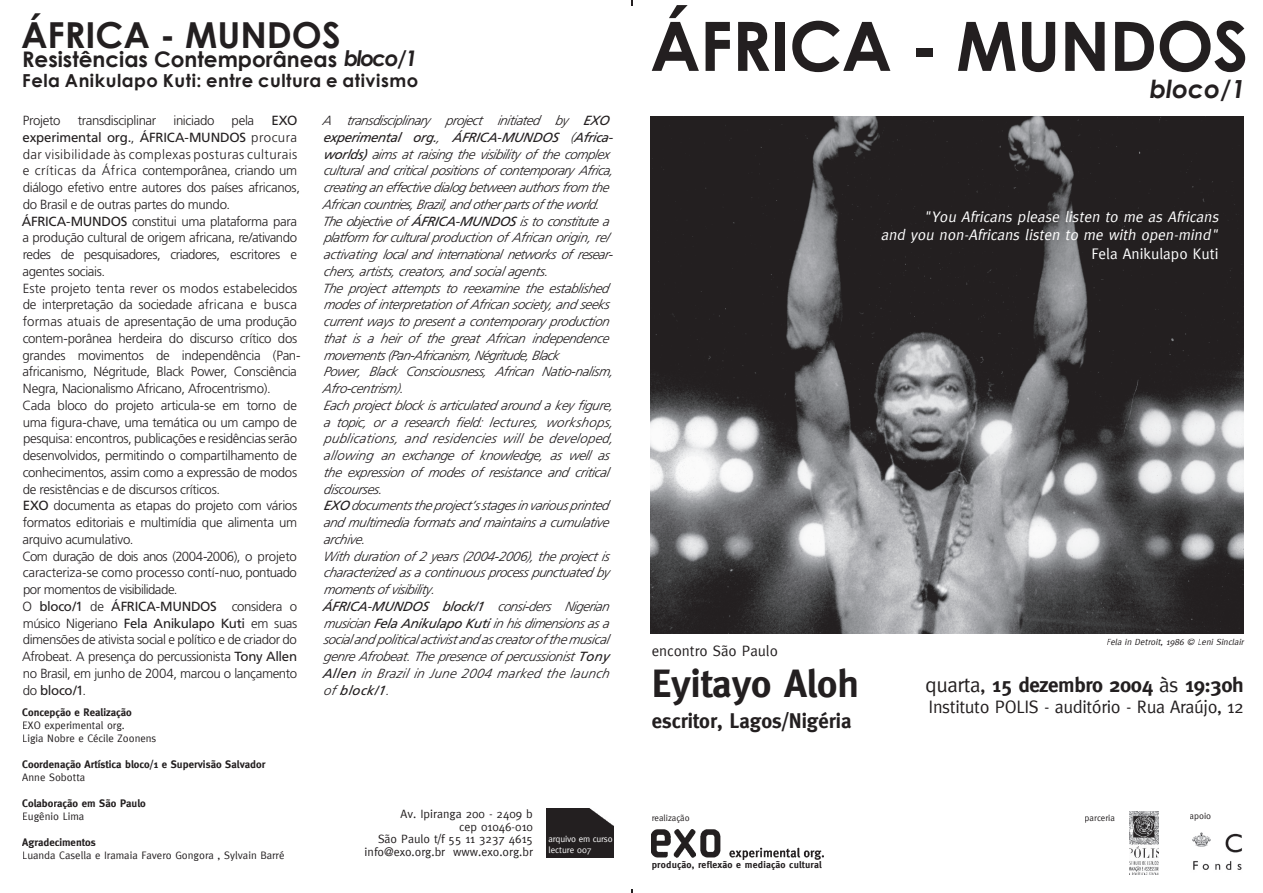
<style>
.page{position:relative;width:1263px;height:893px;background:#fff}
.page>*{position:absolute;margin:0;border:0;box-sizing:border-box;transform-origin:0 0}
.t1{font:700 68.1px "Century Gothic";letter-spacing:-.01em;color:#231f20}
.t2{font:700 39px "Meta";color:#231f20}
.t3{font:700 35.85px "Century Gothic";color:#231f20}
.t4{font:italic 700 24.9px "Century Gothic";color:#231f20}
.t5{font:700 21.45px "Century Gothic";color:#231f20}
.t6{font:700 21px "Meta";letter-spacing:-.02em;color:#231f20}
.t7{font:700 21px "Meta";color:#231f20}
.t8{font:18px "Meta";letter-spacing:-.02em;color:#231f20}
.t9{font:700 17.85px "Century Gothic";letter-spacing:.03em;color:#231f20}
.t10{font:italic 15.3px/18.3px "Meta";color:#fff;text-align:right}
.t11{font:15.3px "Meta";color:#fff}
.t12{font:15px "Meta";color:#231f20}
.t13{font:italic 300 13.2px/16.8px "Frutiger";letter-spacing:-.02em;color:#231f20}
.t14{font:300 13.2px/16.8px "Frutiger";letter-spacing:-.025em;color:#231f20}
.t15{font:12px/12.8px "Meta";color:#231f20;text-align:right}
.t16{font:10.8px/12.9px "Meta";color:#231f20}
.t17{font:700 10.8px "Meta";color:#231f20}
.t18{font:700 9.75px "Meta";letter-spacing:.02em;color:#231f20}
.t19{font:italic 9px "Meta";color:#231f20}
.t20{font:9px/10.8px "Meta";letter-spacing:-.02em;color:#fff}
.t21{font:9px "Meta";color:#231f20}
.s1{font-style:italic}
.s2{font-weight:400}
</style>
<div class="page">
<img style="left:651px;top:116px;width:593px;height:518px">
<div style="left:546px;top:809px;width:67px;height:48px;background:#231f20"></div>
<img style="left:1192px;top:832px;width:50px;height:38px">
<img style="left:652px;top:830px;width:172px;height:30px">
<svg style="left:631px;top:0;width:2px;height:6px"></svg>
<img style="left:1130px;top:812px;width:28px;height:63px">
<h3 class="t3" style="left:21px;top:13px;width:321px">ÁFRICA - MUNDOS</h3>
<h3 class="t5" style="left:22px;top:45px;width:397px">Resistências Contemporâneas <span class="s1">bloco/1</span></h3>
<h3 class="t9" style="left:22px;top:69px;width:397px">Fela Anikulapo Kuti: entre cultura e ativismo</h3>
<p class="t14" style="left:23px;top:112px;width:39px">Projeto</p>
<p class="t14" style="left:78px;top:112px;width:80px">transdisciplinar</p>
<p class="t14" style="left:173px;top:112px;width:43px">iniciado</p>
<p class="t14" style="left:232px;top:112px;width:24px">pela</p>
<p class="t14" style="left:22px;top:112px;width:280px;text-indent:250px"><span class="s2">EXO experimental org.</span>, <span class="s2">ÁFRICA-MUNDOS</span> procura dar visibilidade às complexas posturas culturais e críticas da África contemporânea, criando um diálogo efetivo entre autores dos países africanos, do Brasil e de outras partes do mundo.<br><span class="s2">ÁFRICA-MUNDOS</span> constitui uma plataforma para a produção cultural de origem africana, re/ativando redes de pesquisadores, criadores, escritores e agentes sociais.<br>Este projeto tenta rever os modos estabelecidos de interpretação da sociedade africana e busca formas atuais de apresentação de uma produção contem-porânea herdeira do discurso crítico dos grandes movimentos de independência (Pan&shy;africanismo, Négritude, Black Power, Consciência Negra, Nacionalismo Africano, Afrocentrismo).<br>Cada bloco do projeto articula-se em torno de uma figura-chave, uma temática ou um campo de pesquisa: encontros, publicações e residências serão desenvolvidos, permitindo o compartilhamento de conhecimentos, assim como a expressão de modos de resistências e de discursos críticos.<br><span class="s2">EXO</span> documenta as etapas do projeto com vários formatos editoriais e multimídia que alimenta um arquivo acumulativo.<br>Com duração de dois anos (2004-2006), o projeto caracteriza-se como processo contí-nuo, pontuado por momentos de visibilidade.<br>O <span class="s2">bloco/1</span> de <span class="s2">ÁFRICA-MUNDOS</span> considera o músico Nigeriano <span class="s2">Fela Anikulapo Kuti</span> em suas dimensões de ativista social e político e de criador do Afrobeat. A presença do percussionista <span class="s2">Tony Allen </span>no Brasil, em junho de 2004, marcou o lançamento do <span class="s2">bloco/1</span>.</p>
<p class="t13" style="left:322px;top:112px;width:295px">A transdiscip linary p roject initiated by <span class="s2">EXO exp erimental org.</span>, <span class="s2">ÁFRICA -MUNDOS</span> (<span class="s2">A frica&shy;worlds)</span> aims at raising the visibility of the comp lex cultural and critical p ositions of contemp orary A frica, creating an effective dialog between authorsfrom the A frican countries, Brazil, and otherp artsof the world.<br>The objective of <span class="s2">ÁFRICA -MUNDOS</span> is to constitute a p latform forcultural p roduction of A frican orig in, re/ activating local and international networks of resear&shy;chers, artists, creators, and social ag ents.<br>The p roject attemp ts to reexamine the established modesof interpretation of A frican society, and seeks current ways to present a contemp orary production that is a heir of the great A frican indep endence movements(Pan-A fricanism, Nég ritude, Black<br>Power, Black Consciousness, A frican Natio-nalism, A fro-centrism).<br>Each p roject block is articulated around a key fig ure, a top ic, or a research field: lectures, workshops, p ublications, and residencies will be develop ed, allowing an exchange of knowledge, as well as the exp ression of modes of resistance and critical discourses.<br><span class="s2">EXO</span> documentsthe p roject ’sstag esin variousp rinted and multimedia formats and maintains a cumulative archive.<br>With duration of 2 years (2004-2006), the p roject is characterized as a continuous process p unctuated by momentsof visibility.<br><span class="s2">ÁFRICA -MUNDOS block/1</span> consi-ders Nigerian musician <span class="s2">Fela Anikulap o Kuti</span>in hisdimensionsasa social and p olitical activist and ascreatorof the musical genre A frobeat. The presence of p ercussionist <span class="s2">Tony A llen</span> in Brazil in June 2004 marked the launch of <span class="s2">block/1</span>.</p>
<p class="t17" style="left:22px;top:706px;width:111px">Concepção e Realização</p>
<p class="t16" style="left:22px;top:719px;width:136px">EXO experimental org.<br>Ligia Nobre e Cécile Zoonens</p>
<p class="t17" style="left:22px;top:758px;width:245px">Coordenação Artística bloco/1 e Supervisão Salvador</p>
<p class="t16" style="left:22px;top:770px;width:64px">Anne Sobotta</p>
<p class="t17" style="left:22px;top:797px;width:125px">Colaboração em São Paulo</p>
<p class="t16" style="left:22px;top:809px;width:63px">Eugênio Lima</p>
<p class="t17" style="left:22px;top:836px;width:75px">Agradecimentos</p>
<p class="t16" style="left:22px;top:848px;width:264px">Luanda Casella e Iramaia Favero Gongora , Sylvain Barré</p>
<p class="t15" style="left:365px;top:807px;width:170px">Av. Ipiranga 200 - 2409 b<br>cep 01046-010<br>São Paulo t/f 55 11 3237 4615 info@exo.org.br www.exo.org.br</p>
<p class="t20" style="left:548px;top:834px;width:66px">arquivo em curso lecture 007</p>
<h1 class="t1" style="left:650px;top:3px;width:600px">ÁFRICA - MUNDOS</h1>
<h3 class="t4" style="left:1150px;top:73px;width:97px">bloco/1</h3>
<p class="t10" style="left:881px;top:207px;width:342px">"You Africans please listen to me as Africans<br>and you non-Africans listen to me with open-mind"</p>
<p class="t11" style="left:1091px;top:245px;width:129px">Fela Anikulapo Kuti</p>
<p class="t12" style="left:652px;top:642px;width:128px">encontro São Paulo</p>
<h2 class="t2" style="left:652px;top:661px;width:209px">Eyitayo Aloh</h2>
<h3 class="t7" style="left:652px;top:709px;width:201px">escritor, Lagos/Nigéria</h3>
<p class="t19" style="left:1106px;top:637px;width:141px">Fela in Detroit, 1986 © Leni Sinclair</p>
<h3 class="t6" style="left:925px;top:672px;width:320px"><span class="s2">quarta,</span> 15 dezembro 2004 <span class="s2">às</span> 19:30h</h3>
<h3 class="t8" style="left:928px;top:696px;width:317px">Instituto POLIS - auditório - Rua Araújo, 12</h3>
<p class="t21" style="left:652px;top:812px;width:40px">realização</p>
<p class="t21" style="left:1084px;top:812px;width:32px">parceria</p>
<p class="t18" style="left:652px;top:859px;width:172px">produção, reflexão e mediação cultural</p>
<p class="t21" style="left:1189px;top:810px;width:23px">apoio</p>
</div>
